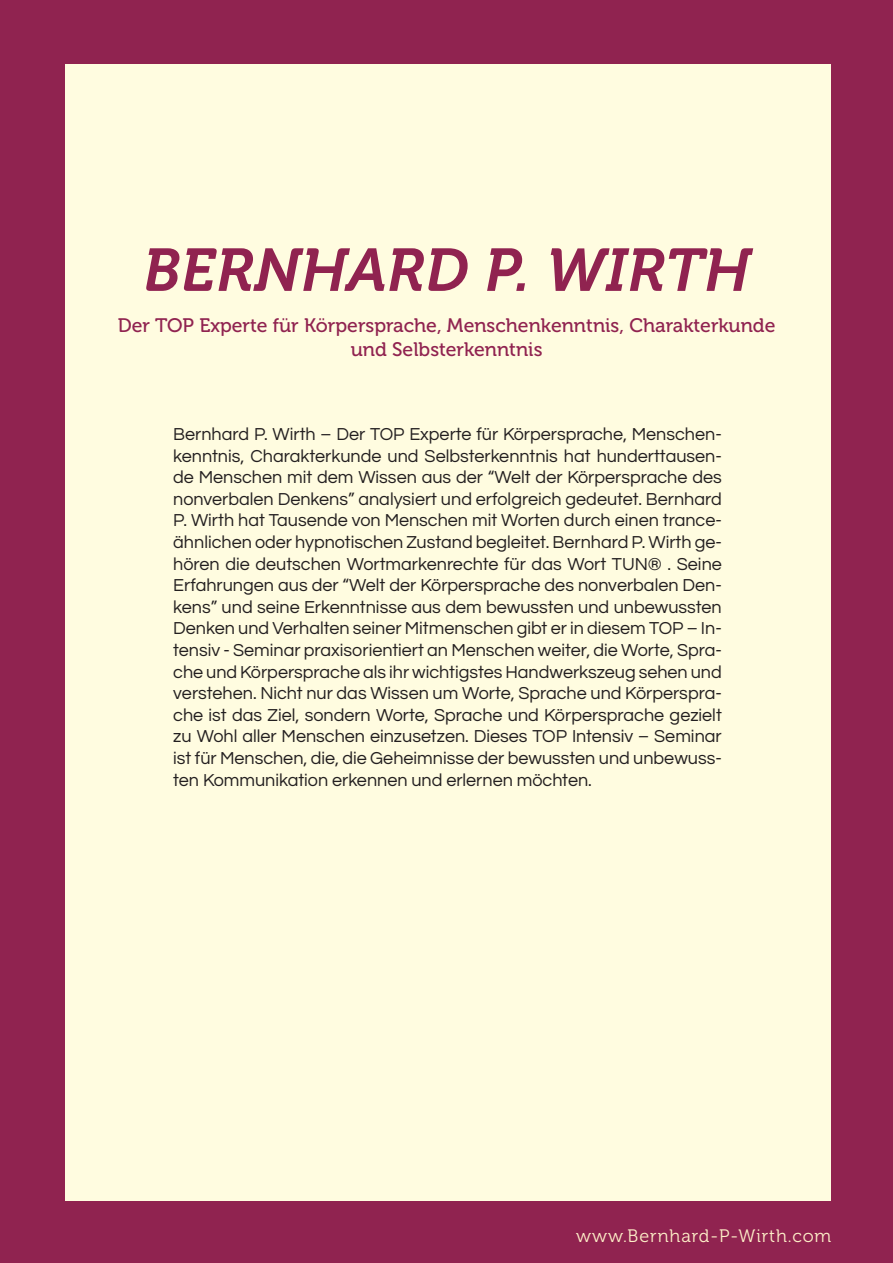
<style>
.page{position:relative;width:893px;height:1263px;background:#fff}
.page>*{position:absolute;margin:0;border:0;box-sizing:border-box;transform-origin:0 0}
.t1{font:italic 60px "Museo 700";color:#902350}
.t2{font:19.5px/23.4px "Museo 500";color:#902350;text-align:center}
.t3{font:18px/21.6px "Questrial";color:#231f20;text-align:justify}
.t4{font:18px "Museo 300";letter-spacing:.05em;color:#feefc8}
</style>
<div class="page">
<div style="left:1px;top:0;width:892px;height:1263px;background:#902350"></div>
<div style="left:65px;top:64px;width:765px;height:1136px;background:#fffce0"></div>
<h1 class="t1" style="left:143px;top:237px;width:609px">BERNHARD P. WIRTH</h1>
<p class="t2" style="left:118px;top:314px;width:659px">Der TOP Experte für Körpersprache, Menschenkenntnis, Charakterkunde und Selbsterkenntnis</p>
<p class="t3" style="left:173px;top:424px;width:550px">Bernhard P. Wirth – Der TOP Experte für Körpersprache, Menschen&shy;kenntnis, Charakterkunde und Selbsterkenntnis hat hunderttausen&shy;de Menschen mit dem Wissen aus der “Welt der Körpersprache des nonverbalen Denkens” analysiert und erfolgreich gedeutet. Bernhard P. Wirth hat Tausende von Menschen mit Worten durch einen trance&shy;ähnlichen oder hypnotischen Zustand begleitet. Bernhard P. Wirth ge&shy;hören die deutschen Wortmarkenrechte für das Wort TUN® . Seine Erfahrungen aus der “Welt der Körpersprache des nonverbalen Den&shy;kens” und seine Erkenntnisse aus dem bewussten und unbewussten Denken und Verhalten seiner Mitmenschen gibt er in diesem TOP – In&shy;tensiv - Seminar praxisorientiert an Menschen weiter, die Worte, Spra&shy;che und Körpersprache als ihr wichtigstes Handwerkszeug sehen und verstehen. Nicht nur das Wissen um Worte, Sprache und Körperspra&shy;che ist das Ziel, sondern Worte, Sprache und Körpersprache gezielt zu Wohl aller Menschen einzusetzen. Dieses TOP Intensiv – Seminar ist für Menschen, die, die Geheimnisse der bewussten und unbewuss&shy;ten Kommunikation erkennen und erlernen möchten.</p>
<p class="t4" style="left:576px;top:1226px;width:257px">www.Bernhard-P-Wirth.com</p>
</div>
